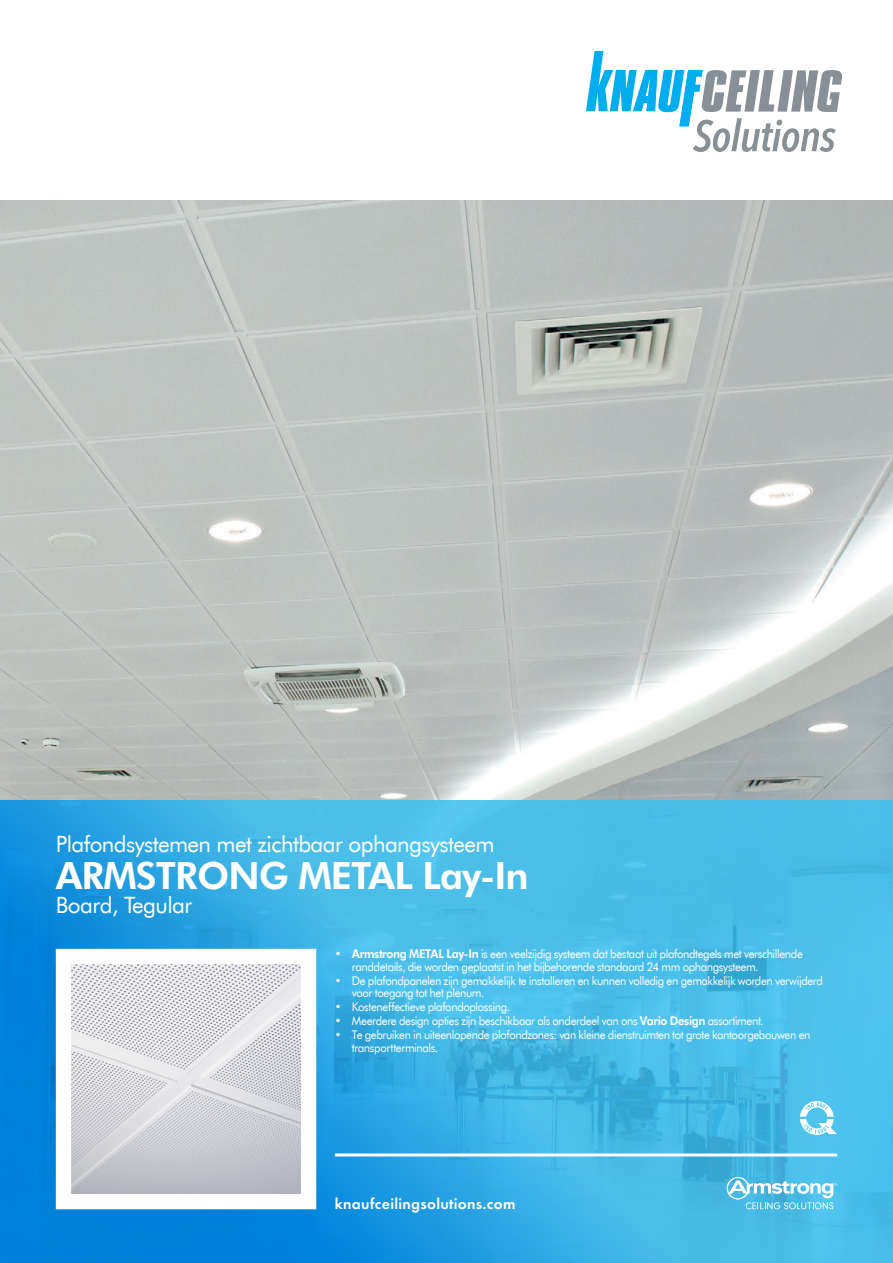
<style>
.page{position:relative;width:893px;height:1263px;background:#fff}
.page>*{position:absolute;margin:0;border:0;box-sizing:border-box;transform-origin:0 0}
.t1{font:800 37.5px "Futura TL";letter-spacing:-.025em;color:#fff}
.t2{font:22.5px "Futura TL";letter-spacing:-.025em;color:#fff}
.t3{font:600 15.75px "Futura PT";letter-spacing:.02em;color:#fff}
.t4{font:12px/12.8px "Futura TL";letter-spacing:-.035em;color:#fff;scale:.95 1}
.s1{font-weight:800}
</style>
<div class="page">
<img style="left:0;top:200px;width:893px;height:600px">
<svg style="left:0;top:800px;width:893px;height:463px;background:#41b2e6"></svg>
<svg style="left:727px;top:1177px;width:110px;height:32px;background:#77ccec"></svg>
<hr style="left:335px;top:1153px;width:502px;height:3px;background:#fff">
<svg style="left:800px;top:1101px;width:37px;height:34px"></svg>
<img style="left:72px;top:965px;width:228px;height:228px">
<svg style="left:586px;top:51px;width:256px;height:101px"></svg>
<h2 class="t2" style="left:56px;top:829px;width:440px">Plafondsystemen met zichtbaar ophangsysteem</h2>
<h1 class="t1" style="left:56px;top:850px;width:474px">ARMSTRONG METAL Lay-In</h1>
<h2 class="t2" style="left:56px;top:890px;width:138px">Board, Tegular</h2>
<p class="t4" style="left:352px;top:947px;width:476px;text-indent:-17px"><span class="s1">• Armstrong METAL Lay-In</span> is een veelzijdig systeem dat bestaat uit plafondtegels met verschillende randdetails, die worden geplaatst in het bijbehorende standaard 24 mm ophangsysteem.</p>
<p class="t4" style="left:352px;top:973px;width:497px;text-indent:-17px">• De plafondpanelen zijn gemakkelijk te installeren en kunnen volledig en gemakkelijk worden verwijderd voor toegang tot het plenum.</p>
<p class="t4" style="left:335px;top:1000px;width:186px">• Kosteneffectieve plafondoplossing.</p>
<p class="t4" style="left:335px;top:1014px;width:453px">• Meerdere design opties zijn beschikbaar als onderdeel van ons <span class="s1">Vario Design</span> assortiment.</p>
<p class="t4" style="left:352px;top:1028px;width:484px;text-indent:-17px">• Te gebruiken in uiteenlopende plafondzones: van kleine dienstruimten tot grote kantoorgebouwen en transportterminals.</p>
<h3 class="t3" style="left:335px;top:1194px;width:182px">knaufceilingsolutions.com</h3>
</div>
